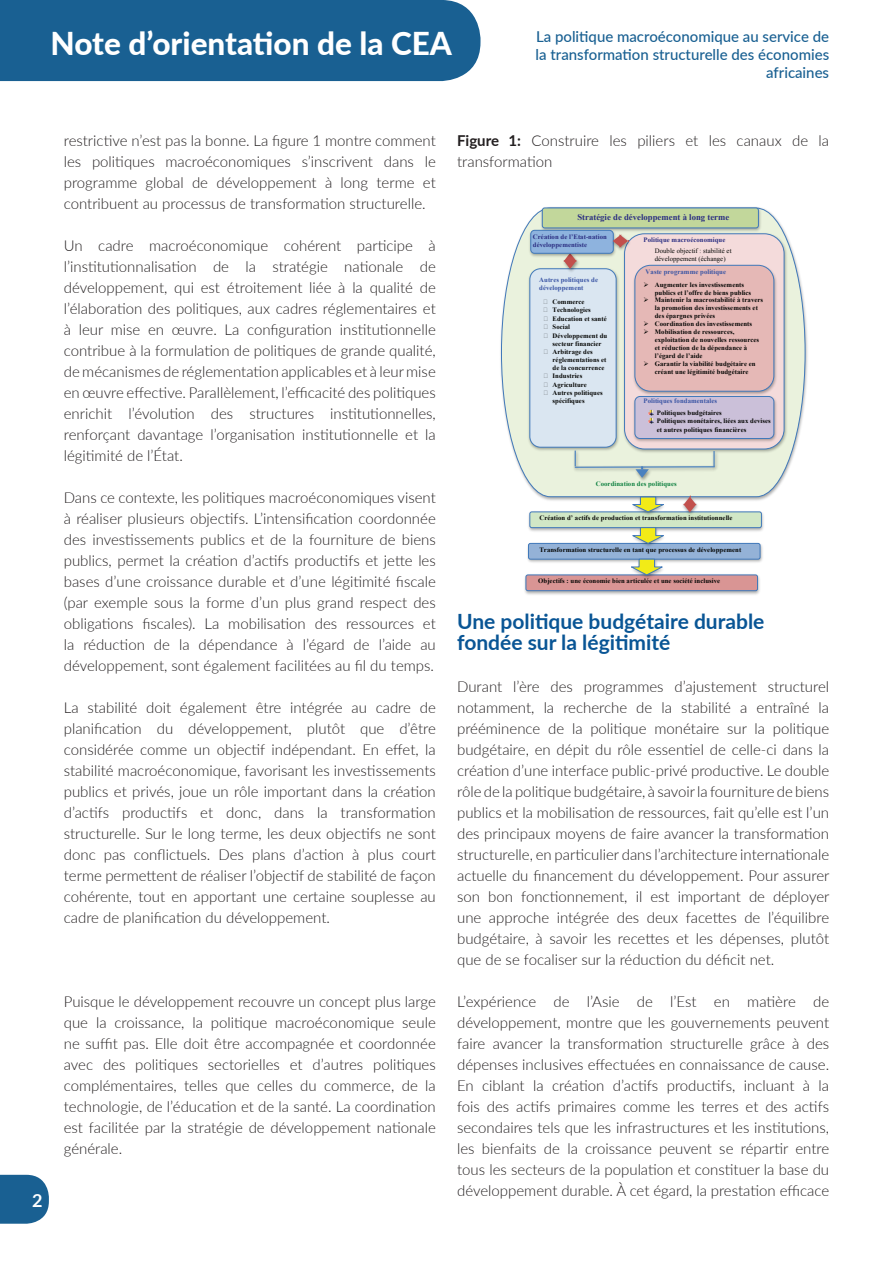
<style>
.page{position:relative;width:893px;height:1263px;background:#fff}
.page>*{position:absolute;margin:0;border:0;box-sizing:border-box;transform-origin:0 0}
.t1{font:800 31.5px "Lato";color:#fff}
.t2{font:700 21px/21px "Lato";color:#095595}
.t3{font:700 18px "Lato";color:#fff}
.t4{font:300 15px/21px "Lato";color:#231f20;text-align:justify}
.t5{font:500 15px/18px "Lato";color:#196092;text-align:right}
.t6{font:700 8.7px "Times New Roman";letter-spacing:.005em;color:#2a2d81}
.t7{font:700 6.75px/8.2px "Times New Roman";letter-spacing:.01em;color:#040503}
.t8{font:700 6.75px/7.8px "Times New Roman";letter-spacing:.01em;color:#3853a3}
.t9{font:700 6.75px/7.9px "Times New Roman";letter-spacing:.01em;color:#2a2d81}
.t10{font:6.75px/7.8px "Times New Roman";letter-spacing:.01em;color:#040503}
.t11{font:700 6.75px "Times New Roman";letter-spacing:.01em;color:#0d803f}
.s1{font-weight:700}
</style>
<div class="page">
<div style="left:0;top:0;width:480px;height:81px;background:#196092"></div>
<svg style="left:0;top:1175px;width:49px;height:49px;background:#2d6e9b"></svg>
<img style="left:500px;top:310px;width:308px;height:191px">
<svg style="left:501px;top:208px;width:304px;height:289px;fill:#eaf2dd"></svg>
<img style="left:527px;top:267px;width:92px;height:185px">
<div style="left:530px;top:268px;width:86px;height:179px;background:#dae6f1;border:1px solid #4179ba;border-radius:11px"></div>
<img style="left:621px;top:232px;width:166px;height:221px">
<div style="left:624px;top:234px;width:160px;height:215px;background:#f4dbdb;border:1px solid #4179ba;border-radius:20px"></div>
<img style="left:633px;top:264px;width:144px;height:130px">
<div style="left:635px;top:265px;width:139px;height:126px;background:#e5b8b6;border:1px solid #4179ba;border-radius:16px"></div>
<img style="left:633px;top:394px;width:144px;height:48px">
<div style="left:635px;top:396px;width:139px;height:43px;background:#cbc0d9;border:1px solid #4179ba;border-radius:5px"></div>
<img style="left:539px;top:207px;width:223px;height:25px">
<div style="left:542px;top:208px;width:217px;height:20px;background:#c2d79b;border:1px solid #4179ba;border-radius:2px"></div>
<img style="left:528px;top:511px;width:236px;height:21px">
<div style="left:530px;top:512px;width:232px;height:16px;background:#d1e7c6;border:1px solid #4179ba;border-radius:2px"></div>
<img style="left:524px;top:574px;width:236px;height:21px">
<div style="left:526px;top:575px;width:232px;height:16px;background:#d99594;border:1px solid #4179ba;border-radius:2px"></div>
<img style="left:527px;top:542px;width:236px;height:21px">
<div style="left:528px;top:543px;width:232px;height:16px;background:#94b2d7;border:1px solid #4179ba;border-radius:2px"></div>
<img style="left:628px;top:557px;width:37px;height:21px">
<svg style="left:631px;top:559px;width:33px;height:16px"></svg>
<img style="left:630px;top:495px;width:37px;height:20px">
<svg style="left:632px;top:497px;width:33px;height:15px"></svg>
<img style="left:630px;top:526px;width:37px;height:20px">
<svg style="left:632px;top:527px;width:33px;height:17px"></svg>
<svg style="left:648px;top:410px;width:6px;height:13px"></svg>
<img style="left:571px;top:448px;width:8px;height:16px">
<img style="left:710px;top:448px;width:8px;height:16px">
<img style="left:571px;top:464px;width:148px;height:8px">
<img style="left:679px;top:493px;width:22px;height:22px">
<svg style="left:683px;top:496px;width:14px;height:16px"></svg>
<img style="left:559px;top:258px;width:22px;height:14px">
<svg style="left:563px;top:258px;width:14px;height:11px"></svg>
<img style="left:527px;top:228px;width:90px;height:30px">
<div style="left:530px;top:230px;width:83px;height:23px;background:#8eb3de;border:1px solid #4179ba;border-radius:4px"></div>
<img style="left:608px;top:231px;width:24px;height:22px">
<svg style="left:613px;top:234px;width:16px;height:14px"></svg>
<img style="left:631px;top:478px;width:22px;height:5px">
<svg style="left:574px;top:451px;width:142px;height:27px;background:#d9e4d5"></svg>
<h1 class="t1" style="left:51px;top:20px;width:403px">Note d’orientation de la CEA</h1>
<p class="t5" style="left:536px;top:27px;width:295px">La politique macroéconomique au service de la transformation structurelle des économies africaines</p>
<p class="t3" style="left:32px;top:1187px;width:12px">2</p>
<p class="t4" style="left:64px;top:129px;width:374px">restrictive n’est pas la bonne. La figure 1 montre comment les politiques macroéconomiques s’inscrivent dans le programme global de développement à long terme et contribuent au processus de transformation structurelle.</p>
<p class="t4" style="left:64px;top:234px;width:374px">Un cadre macroéconomique cohérent participe à l’institutionnalisation de la stratégie nationale de développement, qui est étroitement liée à la qualité de l’élaboration des politiques, aux cadres réglementaires et à leur mise en œuvre. La configuration institutionnelle contribue à la formulation de politiques de grande qualité, de mécanismes de réglementation applicables et à leur mise en œuvre effective. Parallèlement, l’efficacité des politiques enrichit l’évolution des structures institutionnelles, renforçant davantage l’organisation institutionnelle et la légitimité de l’État.</p>
<p class="t4" style="left:64px;top:486px;width:374px">Dans ce contexte, les politiques macroéconomiques visent à réaliser plusieurs objectifs. L’intensification coordonnée des investissements publics et de la fourniture de biens publics, permet la création d’actifs productifs et jette les bases d’une croissance durable et d’une légitimité fiscale (par exemple sous la forme d’un plus grand respect des obligations fiscales). La mobilisation des ressources et la réduction de la dépendance à l’égard de l’aide au développement, sont également facilitées au fil du temps.</p>
<p class="t4" style="left:64px;top:696px;width:374px">La stabilité doit également être intégrée au cadre de planification du développement, plutôt que d’être considérée comme un objectif indépendant. En effet, la stabilité macroéconomique, favorisant les investissements publics et privés, joue un rôle important dans la création d’actifs productifs et donc, dans la transformation structurelle. Sur le long terme, les deux objectifs ne sont donc pas conflictuels. Des plans d’action à plus court terme permettent de réaliser l’objectif de stabilité de façon cohérente, tout en apportant une certaine souplesse au cadre de planification du développement.</p>
<p class="t4" style="left:64px;top:990px;width:374px">Puisque le développement recouvre un concept plus large que la croissance, la politique macroéconomique seule ne suffit pas. Elle doit être accompagnée et coordonnée avec des politiques sectorielles et d’autres politiques complémentaires, telles que celles du commerce, de la technologie, de l’éducation et de la santé. La coordination est facilitée par la stratégie de développement nationale générale.</p>
<p class="t4" style="left:457px;top:129px;width:374px"><span class="s1">Figure 1:</span> Construire les piliers et les canaux de la transformation</p>
<p class="t6" style="left:577px;top:211px;width:153px">Stratégie de développement à long terme</p>
<p class="t9" style="left:643px;top:236px;width:83px">Politique macroéconomique</p>
<p class="t10" style="left:655px;top:247px;width:78px">Double objectif : stabilité et développement (échange)</p>
<p class="t8" style="left:646px;top:267px;width:82px">Vaste programme politique</p>
<p class="t7" style="left:655px;top:280px;width:110px">Augmenter les investissements publics et l’offre de biens publics<br>Maintenir la macrostabilité à travers la promotion des investissements et des épargnes privées<br>Coordination des investissements<br>Mobilisation de ressources, exploitation de nouvelles ressources et réduction de la dépendance à l’égard de l’aide<br>Garantir la viabilité budgétaire en créant une légitimité budgétaire</p>
<p class="t8" style="left:643px;top:396px;width:75px">Politiques fondamentales</p>
<p class="t7" style="left:657px;top:409px;width:115px">Politiques budgétaires<br>Politiques monétaires, liées aux devises et autres politiques financières</p>
<p class="t9" style="left:533px;top:232px;width:76px">Création de l’Etat-nation développementiste</p>
<p class="t8" style="left:539px;top:276px;width:60px">Autres politiques de développement</p>
<p class="t7" style="left:552px;top:297px;width:56px">Commerce<br>Technologies<br>Education et santé<br>Social<br>Développement du secteur financier<br>Arbitrage des réglementations et de la concurrence<br>Industries<br>Agriculture<br>Autres politiques spécifiques</p>
<p class="t11" style="left:596px;top:479px;width:82px">Coordination des politiques</p>
<p class="t7" style="left:539px;top:514px;width:195px">Création d’ actifs de production et transformation institutionnelle</p>
<p class="t7" style="left:539px;top:545px;width:203px">Transformation structurelle en tant que processus de développement</p>
<p class="t7" style="left:538px;top:577px;width:183px">Objectifs : une économie bien articulée et une société inclusive</p>
<h2 class="t2" style="left:457px;top:610px;width:309px">Une politique budgétaire durable fondée sur la légitimité</h2>
<p class="t4" style="left:457px;top:675px;width:374px">Durant l’ère des programmes d’ajustement structurel notamment, la recherche de la stabilité a entraîné la prééminence de la politique monétaire sur la politique budgétaire, en dépit du rôle essentiel de celle-ci dans la création d’une interface public-privé productive. Le double rôle de la politique budgétaire, à savoir la fourniture de biens publics et la mobilisation de ressources, fait qu’elle est l’un des principaux moyens de faire avancer la transformation structurelle, en particulier dans l’architecture internationale actuelle du financement du développement. Pour assurer son bon fonctionnement, il est important de déployer une approche intégrée des deux facettes de l’équilibre budgétaire, à savoir les recettes et les dépenses, plutôt que de se focaliser sur la réduction du déficit net.</p>
<p class="t4" style="left:457px;top:990px;width:374px">L’expérience de l’Asie de l’Est en matière de développement, montre que les gouvernements peuvent faire avancer la transformation structurelle grâce à des dépenses inclusives effectuées en connaissance de cause.<br>En ciblant la création d’actifs productifs, incluant à la fois des actifs primaires comme les terres et des actifs secondaires tels que les infrastructures et les institutions, les bienfaits de la croissance peuvent se répartir entre tous les secteurs de la population et constituer la base du développement durable. À cet égard, la prestation efficace</p>
</div>
